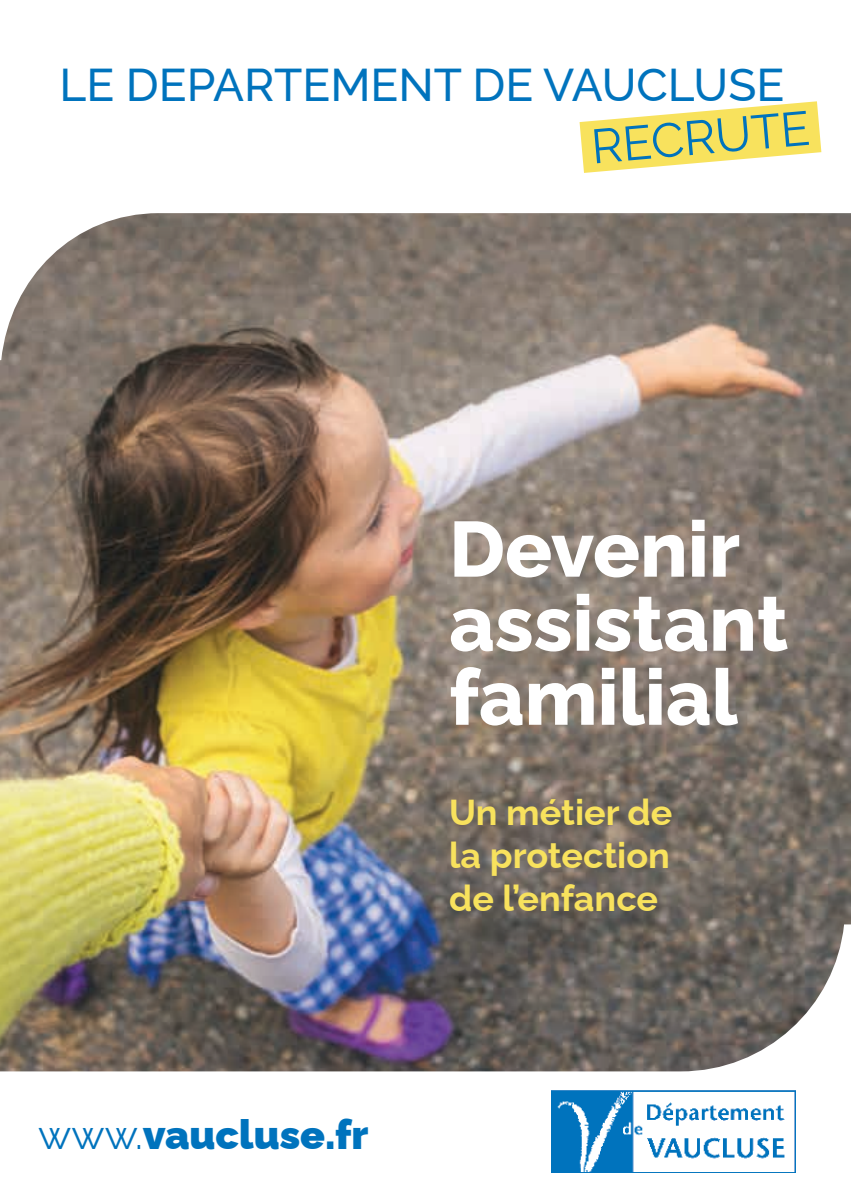
<style>
.page{position:relative;width:851px;height:1191px;background:#fff}
.page>*{position:absolute;margin:0;border:0;box-sizing:border-box;transform-origin:0 0}
.t1{font:800 78px/74px "Raleway";color:#fff}
.t2{font:48px "Raleway";color:#0073bd}
.t3{font:500 46px "Raleway";color:#0073bd}
.t4{font:900 40.8px "Raleway";color:#0073bd}
.t5{font:700 36px/43.2px "Raleway";color:#f8e25d;text-align:justify}
.s1{font-weight:400}
</style>
<div class="page">
<img style="left:0;top:360px;width:850px;height:564px">
<svg style="left:1px;top:148px;width:849px;height:212px"></svg>
<img style="left:0;top:924px;width:850px;height:249px">
<svg style="left:579px;top:101px;width:242px;height:72px"></svg>
<img style="left:551px;top:1090px;width:244px;height:82px">
<p class="t3" style="left:60px;top:48px;width:726px">LE DEPARTEMENT DE VAUCLUSE</p>
<h2 class="t2" style="left:588px;top:109px;width:220px;rotate:-5deg">RECRUTE</h2>
<h1 class="t1" style="left:449px;top:503px;width:340px">Devenir assistant familial</h1>
<p class="t5" style="left:449px;top:786px;width:225px">Un métier de la protection de l’enfance</p>
<p class="t4" style="left:38px;top:1101px;width:332px"><span class="s1">www.</span>vaucluse.fr</p>
</div>
